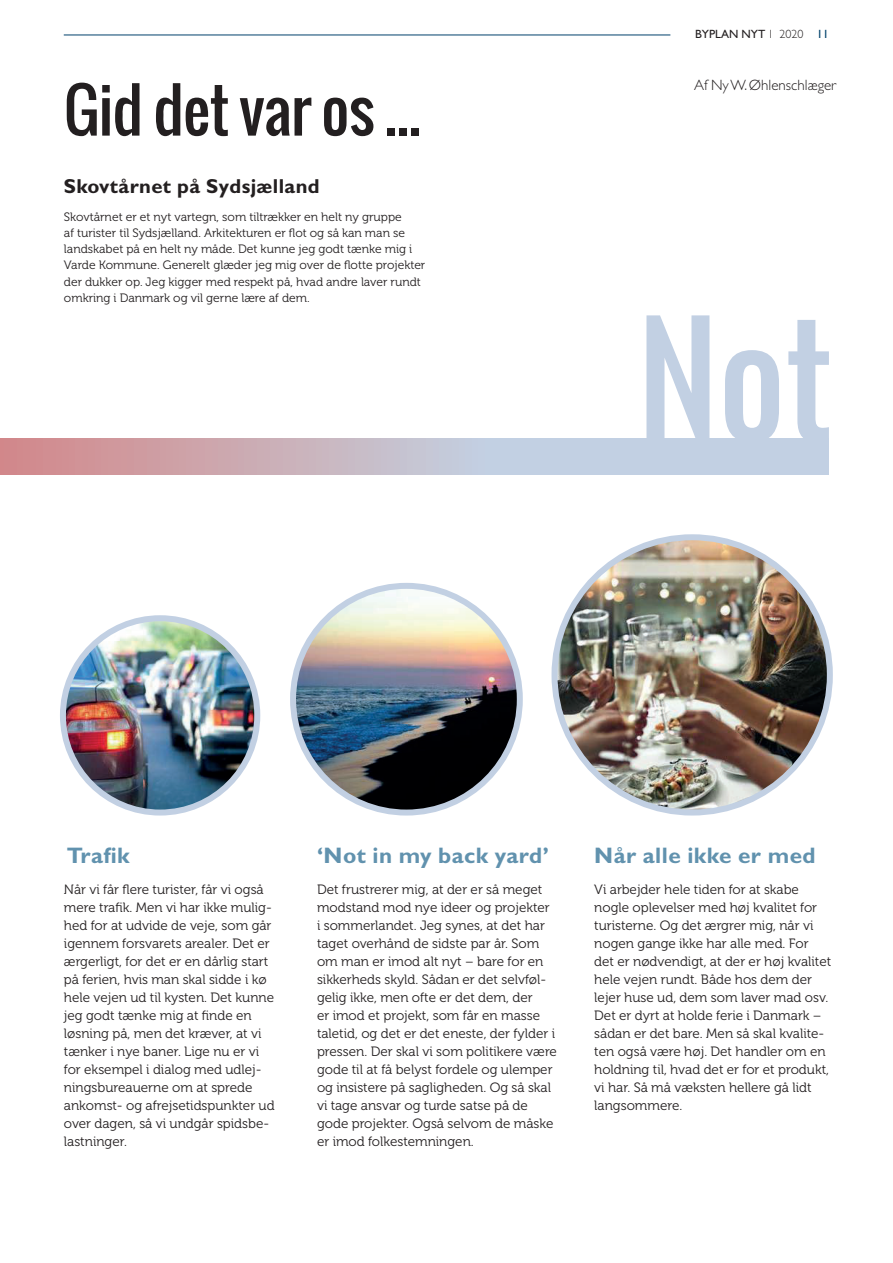
<style>
.page{position:relative;width:893px;height:1263px;background:#fff}
.page>*{position:absolute;margin:0;border:0;box-sizing:border-box;transform-origin:0 0}
.t1{font:60px "Oswald";letter-spacing:-.01em;color:#231f20}
.t2{font:700 22.5px "Gill Sans Std";letter-spacing:.02em;color:#6192ae}
.t3{font:700 20.25px "Gill Sans Std";letter-spacing:.02em;color:#231f20}
.t4{font:300 15px "Gill Sans Std";color:#231f20}
.t5{font:13.5px/18px "Museo 300";color:#231f20}
.t6{font:12.15px/16.2px "Museo 300";color:#231f20}
.t7{font:12px "Gill Sans Std";color:#231f20}
.s1{font-weight:300}
.s2{color:#00416b}
</style>
<div class="page">
<svg style="left:646px;top:315px;width:183px;height:123px"></svg>
<svg style="left:0;top:438px;width:829px;height:36px;background:#c7bac7"></svg>
<img style="left:554px;top:537px;width:276px;height:276px;border-radius:50%">
<div style="left:551px;top:534px;width:282px;height:282px;border:6px solid #c2d0e3;border-radius:50%"></div>
<img style="left:293px;top:586px;width:227px;height:227px;border-radius:50%">
<div style="left:290px;top:583px;width:233px;height:233px;border:6px solid #c2d0e3;border-radius:50%"></div>
<img style="left:63px;top:618px;width:194px;height:195px;border-radius:50%">
<div style="left:60px;top:615px;width:200px;height:201px;border:6px solid #c2d0e3;border-radius:50%"></div>
<hr style="left:64px;top:35px;width:606px;height:1px;background:#00416b">
<p class="t7" style="left:695px;top:27px;width:135px">BYPLAN NYT <span class="s1">1 2020</span> <span class="s2">11</span></p>
<h1 class="t1" style="left:64px;top:80px;width:358px">Gid det var os ...</h1>
<p class="t4" style="left:694px;top:76px;width:143px">Af Ny W. Øhlenschlæger</p>
<h3 class="t3" style="left:64px;top:178px;width:257px">Skovtårnet på Sydsjælland</h3>
<p class="t6" style="left:64px;top:209px;width:363px">Skovtårnet er et nyt vartegn, som tiltrækker en helt ny gruppe<br>af turister til Sydsjælland. Arkitekturen er flot og så kan man se landskabet på en helt ny måde. Det kunne jeg godt tænke mig i Varde Kommune. Generelt glæder jeg mig over de flotte projekter der dukker op. Jeg kigger med respekt på, hvad andre laver rundt omkring i Danmark og vil gerne lære af dem.</p>
<h2 class="t2" style="left:67px;top:846px;width:64px">Trafik</h2>
<p class="t5" style="left:64px;top:881px;width:212px">Når vi får flere turister, får vi også mere trafik. Men vi har ikke mulig&shy;hed for at udvide de veje, som går igennem forsvarets arealer. Det er ærgerligt, for det er en dårlig start på ferien, hvis man skal sidde i kø hele vejen ud til kysten. Det kunne jeg godt tænke mig at finde en løsning på, men det kræver, at vi tænker i nye baner. Lige nu er vi for eksempel i dialog med udlej&shy;ningsbureauerne om at sprede ankomst- og afrejsetidspunkter ud over dagen, så vi undgår spidsbe&shy;lastninger.</p>
<h2 class="t2" style="left:317px;top:846px;width:233px">‘Not in my back yard’</h2>
<p class="t5" style="left:317px;top:881px;width:241px">Det frustrerer mig, at der er så meget modstand mod nye ideer og projekter<br>i sommerlandet. Jeg synes, at det har taget overhånd de sidste par år. Som om man er imod alt nyt – bare for en sikkerheds skyld. Sådan er det selvføl&shy;gelig ikke, men ofte er det dem, der<br>er imod et projekt, som får en masse taletid, og det er det eneste, der fylder i pressen. Der skal vi som politikere være gode til at få belyst fordele og ulemper og insistere på sagligheden. Og så skal vi tage ansvar og turde satse på de gode projekter. Også selvom de måske er imod folkestemningen.</p>
<h2 class="t2" style="left:594px;top:846px;width:223px">Når alle ikke er med</h2>
<p class="t5" style="left:594px;top:881px;width:238px">Vi arbejder hele tiden for at skabe nogle oplevelser med høj kvalitet for turisterne. Og det ærgrer mig, når vi nogen gange ikke har alle med. For det er nødvendigt, at der er høj kvalitet hele vejen rundt. Både hos dem der lejer huse ud, dem som laver mad osv.<br>Det er dyrt at holde ferie i Danmark – sådan er det bare. Men så skal kvalite&shy;ten også være høj. Det handler om en holdning til, hvad det er for et produkt, vi har. Så må væksten hellere gå lidt langsommere.</p>
</div>
